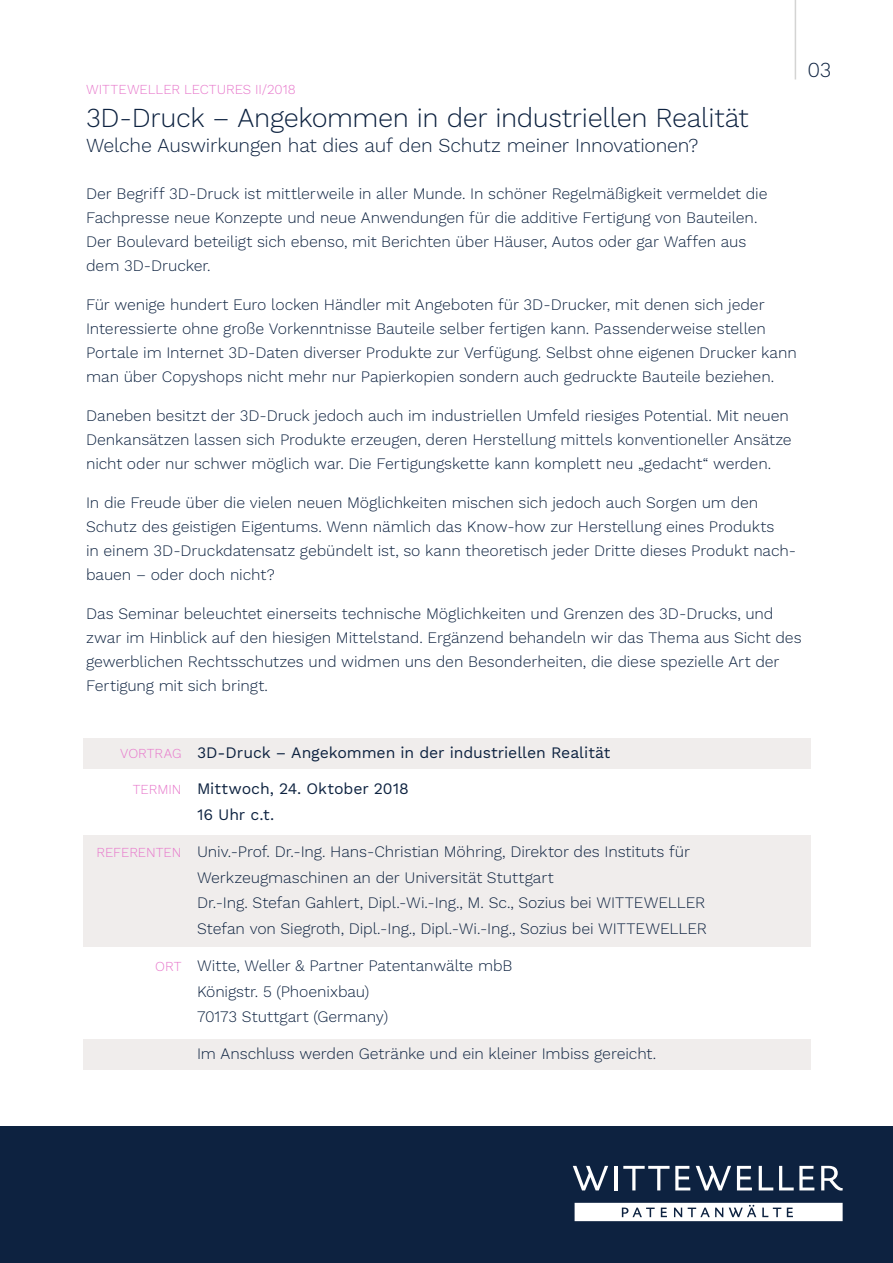
<style>
.page{position:relative;width:893px;height:1263px;background:#fff}
.page>*{position:absolute;margin:0;border:0;box-sizing:border-box;transform-origin:0 0}
.t1{font:300 27px "Work Sans";letter-spacing:-.015em;color:#0d2240}
.t2{font:300 21px "Work Sans";color:#0d2240}
.t3{font:300 19.5px "Work Sans";letter-spacing:-.015em;color:#0d2240}
.t4{font:300 15.75px/24px "Work Sans";letter-spacing:-.005em;color:#0d2240}
.t5{font:15.75px/25.8px "Work Sans";letter-spacing:-.005em;color:#0d2240}
.t6{font:300 13.5px "Work Sans";letter-spacing:-.005em;color:#e777cb}
</style>
<div class="page">
<div style="left:0;top:1127px;width:893px;height:136px;background:#0d2240"></div>
<svg style="left:737px;top:1166px;width:15px;height:24px"></svg>
<svg style="left:759px;top:1166px;width:14px;height:24px"></svg>
<svg style="left:779px;top:1166px;width:35px;height:24px"></svg>
<svg style="left:623px;top:1166px;width:46px;height:24px"></svg>
<svg style="left:675px;top:1166px;width:15px;height:24px"></svg>
<svg style="left:696px;top:1166px;width:35px;height:24px"></svg>
<svg style="left:573px;top:1166px;width:35px;height:24px"></svg>
<svg style="left:821px;top:1166px;width:22px;height:24px"></svg>
<hr style="left:614px;top:1166px;width:3px;height:24px;background:#fff">
<svg style="left:575px;top:1203px;width:268px;height:18px;background:#e9ebed"></svg>
<hr style="left:795px;top:0;width:1px;height:80px;background:#d4d4d3">
<div style="left:84px;top:1040px;width:727px;height:30px;background:#f0edec"></div>
<div style="left:84px;top:738px;width:727px;height:30px;background:#f0edec"></div>
<div style="left:84px;top:836px;width:727px;height:111px;background:#f0edec"></div>
<h2 class="t2" style="left:807px;top:57px;width:26px">03</h2>
<p class="t6" style="left:86px;top:82px;width:211px">WITTEWELLER LECTURES II/2018</p>
<h1 class="t1" style="left:86px;top:102px;width:664px">3D-Druck – Angekommen in der industriellen Realität</h1>
<p class="t3" style="left:86px;top:134px;width:614px">Welche Auswirkungen hat dies auf den Schutz meiner Innovationen?</p>
<p class="t4" style="left:86px;top:183px;width:683px">Der Begriff 3D-Druck ist mittlerweile in aller Munde. In schöner Regelmäßigkeit vermeldet die Fachpresse neue Konzepte und neue Anwendungen für die additive Fertigung von Bauteilen.<br>Der Boulevard beteiligt sich ebenso, mit Berichten über Häuser, Autos oder gar Waffen aus dem 3D-Drucker.</p>
<p class="t4" style="left:86px;top:294px;width:712px">Für wenige hundert Euro locken Händler mit Angeboten für 3D-Drucker, mit denen sich jeder Interessierte ohne große Vorkenntnisse Bauteile selber fertigen kann. Passenderweise stellen Portale im Internet 3D-Daten diverser Produkte zur Verfügung. Selbst ohne eigenen Drucker kann man über Copyshops nicht mehr nur Papierkopien sondern auch gedruckte Bauteile beziehen.</p>
<p class="t4" style="left:86px;top:405px;width:707px">Daneben besitzt der 3D-Druck jedoch auch im industriellen Umfeld riesiges Potential. Mit neuen<br>Denkansätzen lassen sich Produkte erzeugen, deren Herstellung mittels konventioneller Ansätze nicht oder nur schwer möglich war. Die Fertigungskette kann komplett neu „gedacht“ werden.</p>
<p class="t4" style="left:86px;top:492px;width:711px">In die Freude über die vielen neuen Möglichkeiten mischen sich jedoch auch Sorgen um den Schutz des geistigen Eigentums. Wenn nämlich das Know-how zur Herstellung eines Produkts<br>in einem 3D-Druckdatensatz gebündelt ist, so kann theoretisch jeder Dritte dieses Produkt nach&shy;bauen – oder doch nicht?</p>
<p class="t4" style="left:86px;top:603px;width:717px">Das Seminar beleuchtet einerseits technische Möglichkeiten und Grenzen des 3D-Drucks, und zwar im Hinblick auf den hiesigen Mittelstand. Ergänzend behandeln wir das Thema aus Sicht des gewerblichen Rechtsschutzes und widmen uns den Besonderheiten, die diese spezielle Art der Fertigung mit sich bringt.</p>
<p class="t6" style="left:120px;top:745px;width:63px">VORTRAG</p>
<p class="t6" style="left:133px;top:782px;width:50px">TERMIN</p>
<p class="t6" style="left:96px;top:844px;width:86px">REFERENTEN</p>
<p class="t6" style="left:155px;top:958px;width:28px">ORT</p>
<p class="t5" style="left:197px;top:740px;width:415px">3D-Druck – Angekommen in der industriellen Realität</p>
<p class="t5" style="left:197px;top:777px;width:213px">Mittwoch, 24. Oktober 2018<br>16 Uhr c.t.</p>
<p class="t4" style="left:197px;top:839px;width:511px;line-height:25.8px">Univ.-Prof. Dr.-Ing. Hans-Christian Möhring, Direktor des Instituts für Werkzeugmaschinen an der Universität Stuttgart<br>Dr.-Ing. Stefan Gahlert, Dipl.-Wi.-Ing., M. Sc., Sozius bei WITTEWELLER Stefan von Siegroth, Dipl.-Ing., Dipl.-Wi.-Ing., Sozius bei WITTEWELLER</p>
<p class="t4" style="left:197px;top:953px;width:317px;line-height:25.8px">Witte, Weller &amp; Partner Patentanwälte mbB<br>Königstr. 5 (Phoenixbau)<br>70173 Stuttgart (Germany)</p>
<p class="t4" style="left:197px;top:1042px;width:461px">Im Anschluss werden Getränke und ein kleiner Imbiss gereicht.</p>
</div>
